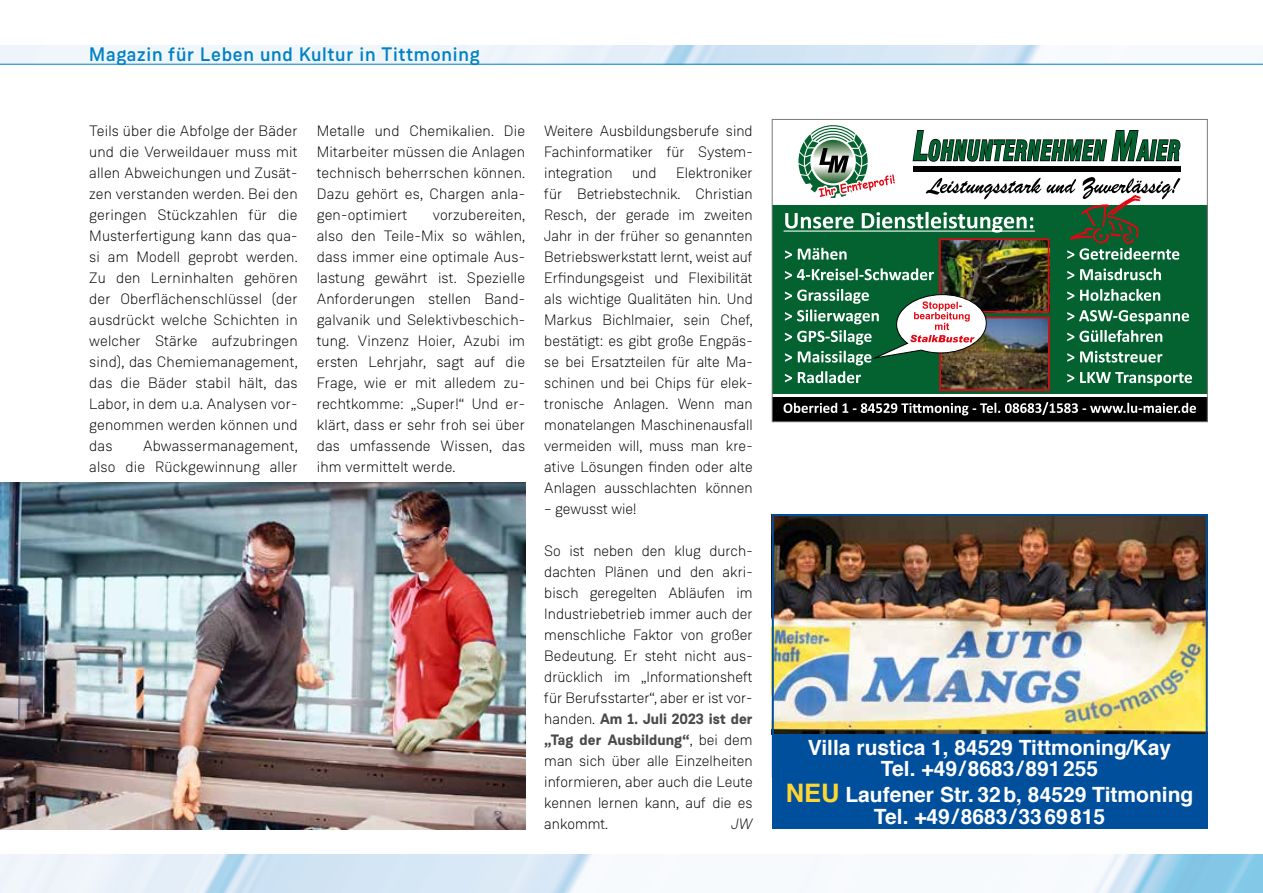
<style>
.page{position:relative;width:1263px;height:893px;background:#fff}
.page>*{position:absolute;margin:0;border:0;box-sizing:border-box;transform-origin:0 0}
.t1{font:700 21px/21.8px "Helvetica";color:#fff;text-align:center}
.t2{font:500 19.5px "Weissenhof Grotesk";letter-spacing:.04em;color:#0081c6}
.t3{font:300 15px/21px "Weissenhof Grotesk";color:#000;text-align:justify}
.t4{font:italic 300 15px "Weissenhof Grotesk";color:#000}
.s1{font-weight:700;color:#4a4a49}
.s2{font-size:25.5px;color:#ffd631}
</style>
<div class="page">
<img style="left:0;top:45px;width:1263px;height:19px">
<hr style="left:0;top:64px;width:1263px;height:1px;background:#0081c6">
<img style="left:0;top:855px;width:1263px;height:38px">
<img style="left:0;top:483px;width:525px;height:346px">
<img style="left:775px;top:517px;width:430px;height:218px">
<div style="left:772px;top:514px;width:436px;height:264px;border:2px solid #004f9f"></div>
<div style="left:772px;top:735px;width:436px;height:94px;background:#004f9c"></div>
<div style="left:772px;top:206px;width:436px;height:188px;background:#03622f"></div>
<div style="left:772px;top:397px;width:436px;height:25px;background:#000"></div>
<svg style="left:783px;top:402px;width:413px;height:13px"></svg>
<img style="left:942px;top:386px;width:105px;height:2px">
<div style="left:939px;top:317px;width:111px;height:74px;border:2px solid #e30613"></div>
<svg style="left:783px;top:125px;width:409px;height:261px"></svg>
<div style="left:772px;top:119px;width:436px;height:303px;border:1px solid #797979"></div>
<h2 class="t2" style="left:89px;top:43px;width:392px">Magazin für Leben und Kultur in Tittmoning</h2>
<p class="t3" style="left:89px;top:120px;width:210px">Teils über die Abfolge der Bäder und die Verweildauer muss mit allen Abweichungen und Zusät&shy;zen verstanden werden. Bei den geringen Stückzahlen für die Musterfertigung kann das qua&shy;si am Modell geprobt werden.<br>Zu den Lerninhalten gehören der Oberflächenschlüssel (der ausdrückt welche Schichten in welcher Stärke aufzubringen sind), das Chemiemanagement, das die Bäder stabil hält, das Labor, in dem u.a. Analysen vor&shy;genommen werden können und das</p>
<p class="t3" style="left:89px;top:435px;width:210px;text-align:right">Abwassermanagement,<br>also die Rückgewinnung aller</p>
<p class="t3" style="left:317px;top:120px;width:210px">Metalle und Chemikalien. Die Mitarbeiter müssen die Anlagen technisch beherrschen können.<br>Dazu gehört es, Chargen anla&shy;gen-optimiert</p>
<p class="t3" style="left:317px;top:204px;width:210px;text-indent:116px">vorzubereiten, also den Teile-Mix so wählen, dass immer eine optimale Aus&shy;lastung gewährt ist. Spezielle Anforderungen stellen Band&shy;galvanik und Selektivbeschich&shy;tung. Vinzenz Hoier, Azubi im ersten Lehrjahr, sagt auf die Frage, wie er mit alledem zu&shy;rechtkomme: „Super!“ Und er&shy;klärt, dass er sehr froh sei über das umfassende Wissen, das ihm vermittelt werde.</p>
<p class="t3" style="left:544px;top:120px;width:210px">Weitere Ausbildungsberufe sind Fachinformatiker für System&shy;integration</p>
<p class="t3" style="left:544px;top:162px;width:210px;text-indent:132px">Elektroniker für Betriebstechnik. Christian Resch, der gerade im zweiten Jahr in der früher so genannten Betriebswerkstatt lernt, weist auf Erfindungsgeist und Flexibilität als wichtige Qualitäten hin. Und Markus Bichlmaier, sein Chef, bestätigt: es gibt große Engpäs&shy;se bei Ersatzteilen für alte Ma&shy;schinen und bei Chips für elek&shy;tronische Anlagen. Wenn man monatelangen Maschinenausfall vermeiden will, muss man kre&shy;ative Lösungen finden oder alte Anlagen ausschlachten können</p>
<p class="t3" style="left:544px;top:498px;width:94px">– gewusst wie!</p>
<p class="t3" style="left:544px;top:540px;width:210px">So ist neben den klug durch&shy;dachten Plänen und den akri&shy;bisch geregelten Abläufen im Industriebetrieb immer auch der menschliche Faktor von großer Bedeutung. Er steht nicht aus&shy;drücklich im „Informationsheft für Berufsstarter“, aber er ist vor&shy;handen. <span class="s1">Am 1. Juli 2023 ist der „Tag der Ausbildung“</span>, bei dem man sich über alle Einzelheiten informieren, aber auch die Leute kennen lernen kann, auf die es ankommt.</p>
<p class="t3" style="left:632px;top:162px;width:26px">und</p>
<p class="t4" style="left:732px;top:815px;width:22px">JW</p>
<h1 class="t1" style="left:808px;top:737px;width:365px">Villa rustica 1, 84529 Tittmoning/Kay<br>Tel. +49/8683/891255</h1>
<h1 class="t1" style="left:786px;top:784px;width:409px"><span class="s2">NEU</span> Laufener Str. 32b, 84529 Titmoning<br>Tel. +49/8683/3369815</h1>
</div>
